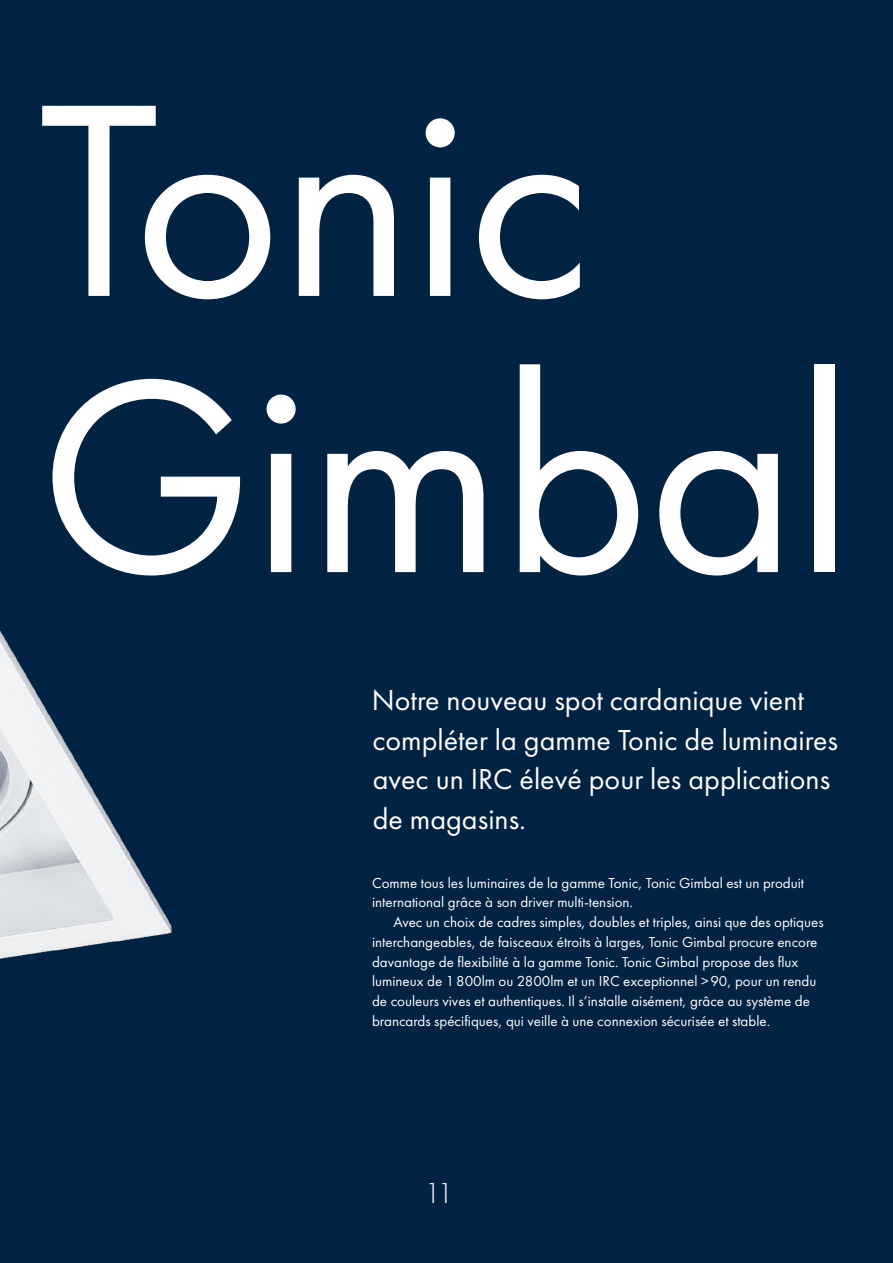
<style>
.page{position:relative;width:893px;height:1263px;background:#002343}
.page>*{position:absolute;margin:0;border:0;box-sizing:border-box;transform-origin:0 0}
.t1{font:285px/276.1px "Futura PT Book";letter-spacing:-.01em;color:#fff}
.t2{font:30px/39.5px "Futura PT Book";color:#fff}
.t3{font:30px "Futura PT Light";color:#fff}
.t4{font:15px/19.8px "Futura PT Book";color:#fff}
</style>
<div class="page">
<img style="left:0;top:630px;width:172px;height:329px">
<h1 class="t1" style="left:38px;top:61px;width:817px">Tonic<br>Gimbal</h1>
<h2 class="t2" style="left:372px;top:680px;width:468px">Notre nouveau spot cardanique vient compléter la gamme Tonic de luminaires avec un IRC élevé pour les applications de magasins.</h2>
<p class="t4" style="left:372px;top:873px;width:434px">Comme tous les luminaires de la gamme Tonic, Tonic Gimbal est un produit international grâce à son driver multi-tension.</p>
<p class="t4" style="left:372px;top:912px;width:453px;text-indent:21px">Avec un choix de cadres simples, doubles et triples, ainsi que des optiques interchangeables, de faisceaux étroits à larges, Tonic Gimbal procure encore davantage de flexibilité à la gamme Tonic. Tonic Gimbal propose des flux lumineux de 1800lm ou 2800lm et un IRC exceptionnel &gt;90, pour un rendu de couleurs vives et authentiques. Il s’installe aisément, grâce au système de brancards spécifiques, qui veille à une connexion sécurisée et stable.</p>
<h2 class="t3" style="left:424px;top:1176px;width:31px">11</h2>
</div>
